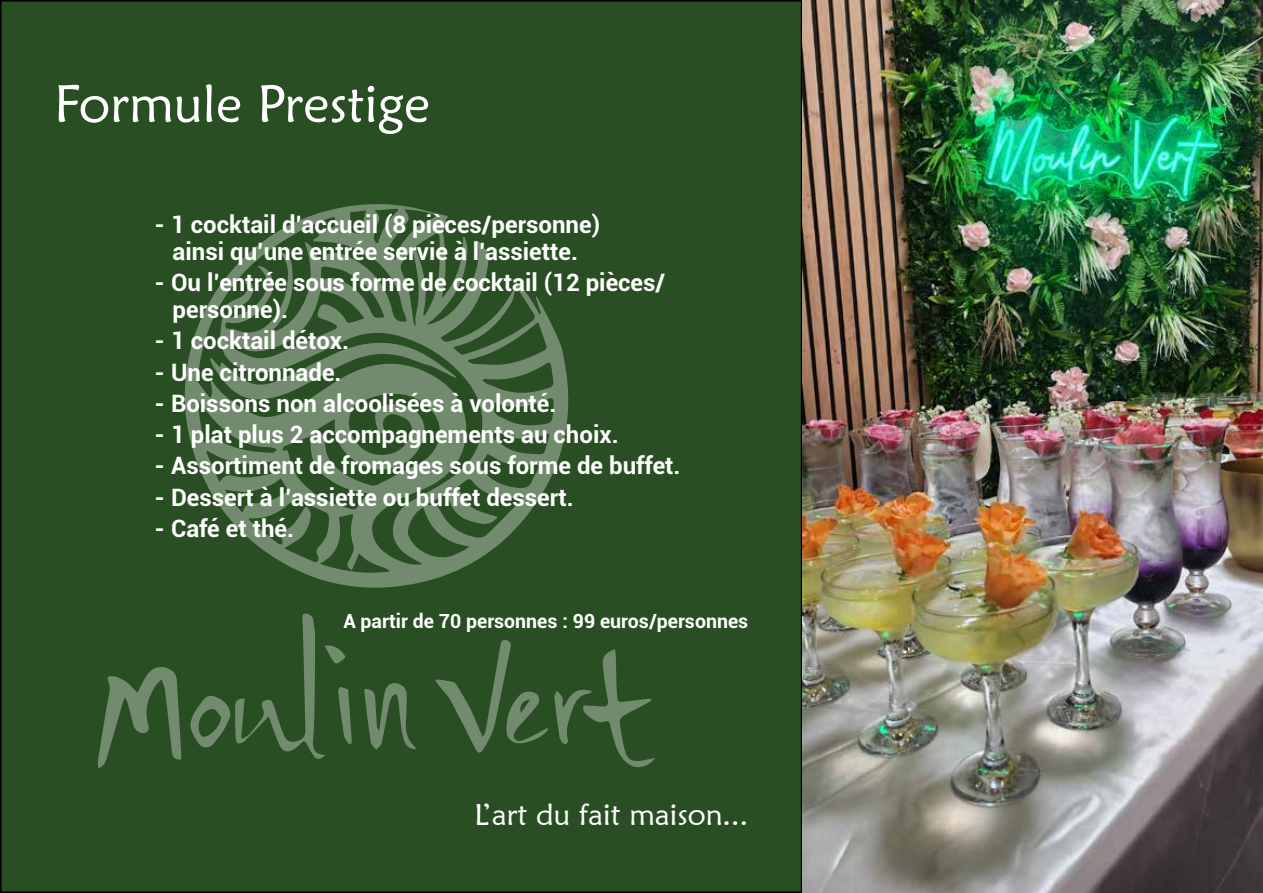
<style>
.page{position:relative;width:1263px;height:893px;background:#fff}
.page>*{position:absolute;margin:0;border:0;box-sizing:border-box;transform-origin:0 0}
.t1{font:52.5px "Maiandra GD";color:#fff}
.t2{font:30px "Maiandra GD";color:#fff}
.t3{font:700 24px/27px "Roboto";color:#fff;text-align:center}
.t4{font:700 19.5px "Roboto";color:#fff}
</style>
<div class="page">
<div style="left:1px;top:1px;width:800px;height:891px;background:#294e23"></div>
<svg style="left:98px;top:667px;width:83px;height:101px"></svg>
<svg style="left:364px;top:683px;width:52px;height:67px"></svg>
<svg style="left:435px;top:640px;width:113px;height:113px"></svg>
<svg style="left:554px;top:649px;width:101px;height:118px"></svg>
<svg style="left:190px;top:613px;width:162px;height:146px"></svg>
<svg style="left:184px;top:204px;width:385px;height:384px"></svg>
<svg style="left:210px;top:341px;width:246px;height:59px"></svg>
<svg style="left:224px;top:279px;width:30px;height:30px"></svg>
<img style="left:803px;top:0;width:460px;height:893px">
<h1 class="t1" style="left:54px;top:72px;width:377px">Formule Prestige</h1>
<p class="t3" style="left:155px;top:210px;width:447px">- 1 cocktail d’accueil (8 pièces/personne) ainsi qu’une entrée servie à l’assiette.</p>
<p class="t3" style="left:173px;top:268px;width:494px;text-align:left;text-indent:-18px">- Ou l’entrée sous forme de cocktail (12 pièces/ personne).</p>
<p class="t3" style="left:155px;top:326px;width:196px">- 1 cocktail détox.</p>
<p class="t3" style="left:155px;top:357px;width:188px">- Une citronnade.</p>
<p class="t3" style="left:155px;top:389px;width:403px">- Boissons non alcoolisées à volonté.</p>
<p class="t3" style="left:155px;top:420px;width:466px">- 1 plat plus 2 accompagnements au choix.</p>
<p class="t3" style="left:155px;top:451px;width:527px">- Assortiment de fromages sous forme de buffet.</p>
<p class="t3" style="left:155px;top:482px;width:421px">- Dessert à l’assiette ou buffet dessert.</p>
<p class="t3" style="left:155px;top:514px;width:141px">- Café et thé.</p>
<p class="t4" style="left:343px;top:607px;width:406px">A partir de 70 personnes : 99 euros/personnes</p>
<p class="t2" style="left:474px;top:796px;width:275px">L’art du fait maison...</p>
</div>
